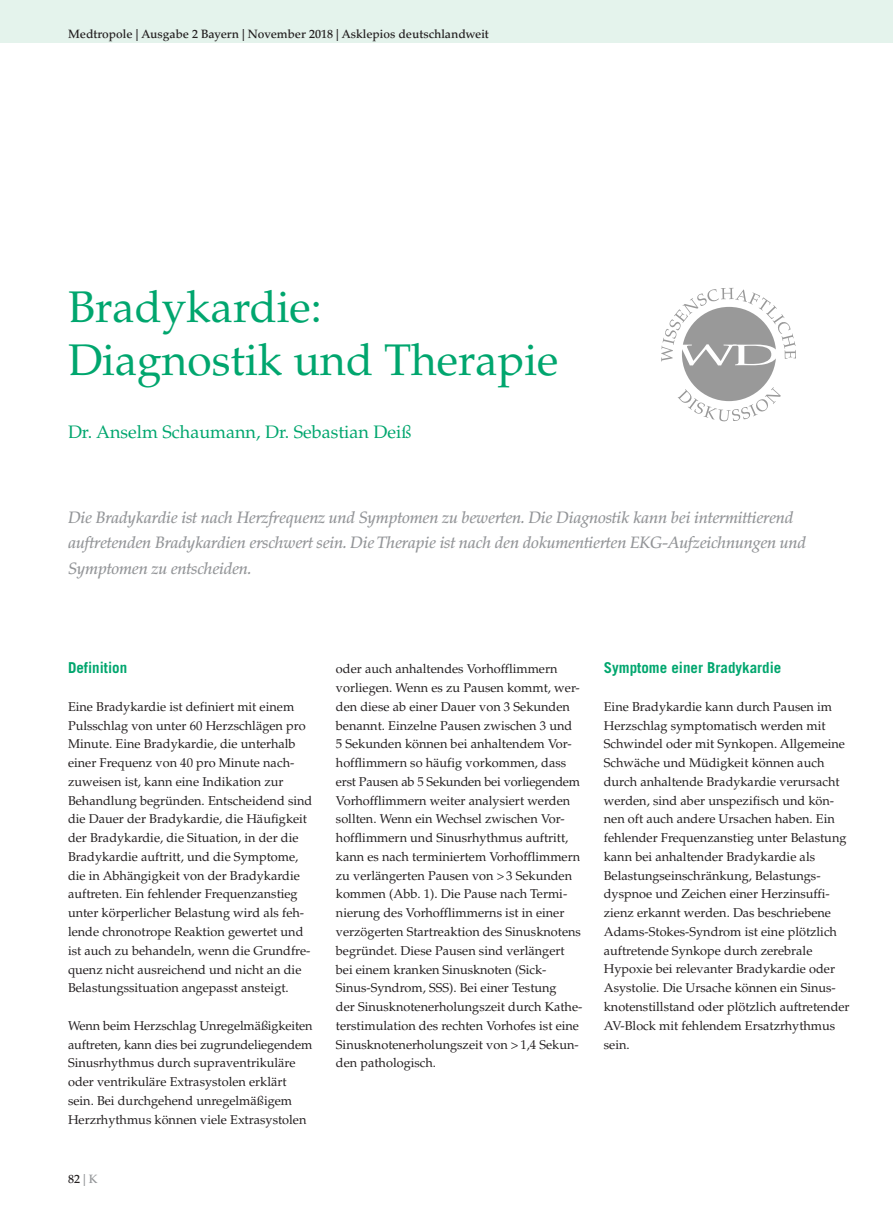
<style>
.page{position:relative;width:893px;height:1217px;background:#fff}
.page>*{position:absolute;margin:0;border:0;box-sizing:border-box;transform-origin:0 0}
.t1{font:44.25px/52.5px "Palatino LT Std";color:#00a66e}
.t2{font:18px "Palatino LT Std";color:#00a66e}
.t3{font:italic 500 16.5px/25.5px "Palatino LT Std";letter-spacing:-.015em;color:#939598}
.t4{font:700 15px "Trade Gothic LT Pro";color:#00a66e}
.t5{font:12.75px/18.8px "Palatino LT Std";color:#231f20}
.t6{font:500 12px "Palatino LT Std";color:#231f20}
.s1{color:#939598}
</style>
<div class="page">
<div style="left:0;top:0;width:893px;height:43px;background:#e4f3ec"></div>
<svg style="left:678px;top:387px;width:103px;height:34px"></svg>
<div style="left:682px;top:307px;width:94px;height:94px;background:#999;border-radius:50%"></div>
<svg style="left:661px;top:288px;width:135px;height:77px"></svg>
<p class="t6" style="left:68px;top:29px;width:422px">Medtropole | Ausgabe 2 Bayern | November 2018 | Asklepios deutschlandweit</p>
<h1 class="t1" style="left:68px;top:286px;width:492px">Bradykardie:<br>Diagnostik und Therapie</h1>
<h2 class="t2" style="left:68px;top:424px;width:345px">Dr. Anselm Schaumann, Dr. Sebastian Deiß</h2>
<p class="t3" style="left:68px;top:506px;width:739px">Die Bradykardie ist nach Herzfrequenz und Symptomen zu bewerten. Die Diagnostik kann bei intermittierend auftretenden Bradykardien erschwert sein. Die Therapie ist nach den dokumentierten EKG-Aufzeichnungen und<br>Symptomen zu entscheiden.</p>
<p class="t4" style="left:68px;top:662px;width:61px">Definition</p>
<p class="t5" style="left:68px;top:698px;width:246px">Eine Bradykardie ist definiert mit einem Pulsschlag von unter 60 Herzschlägen pro Minute. Eine Bradykardie, die unterhalb einer Frequenz von 40 pro Minute nach&shy;zuweisen ist, kann eine Indikation zur Behandlung begründen. Entscheidend sind die Dauer der Bradykardie, die Häufigkeit der Bradykardie, die Situation, in der die Bradykardie auftritt, und die Symptome, die in Abhängigkeit von der Bradykardie auftreten. Ein fehlender Frequenzanstieg unter körperlicher Belastung wird als feh&shy;lende chronotrope Reaktion gewertet und ist auch zu behandeln, wenn die Grundfre&shy;quenz nicht ausreichend und nicht an die Belastungssituation angepasst ansteigt.</p>
<p class="t5" style="left:68px;top:1017px;width:246px">Wenn beim Herzschlag Unregelmäßigkeiten auftreten, kann dies bei zugrundeliegendem Sinusrhythmus durch supraventrikuläre oder ventrikuläre Extrasystolen erklärt sein. Bei durchgehend unregelmäßigem Herzrhythmus können viele Extrasystolen</p>
<p class="t6" style="left:68px;top:1173px;width:31px">82<span class="s1">|K</span></p>
<p class="t5" style="left:336px;top:661px;width:248px">oder auch anhaltendes Vorhofflimmern vorliegen. Wenn es zu Pausen kommt, wer&shy;den diese ab einer Dauer von 3 Sekunden benannt. Einzelne Pausen zwischen 3 und<br>5 Sekunden können bei anhaltendem Vor&shy;hofflimmern so häufig vorkommen, dass erst Pausen ab 5 Sekunden bei vorliegendem Vorhofflimmern weiter analysiert werden sollten. Wenn ein Wechsel zwischen Vor&shy;hofflimmern und Sinusrhythmus auftritt, kann es nach terminiertem Vorhofflimmern zu verlängerten Pausen von &gt;3 Sekunden kommen (Abb. 1). Die Pause nach Termi&shy;nierung des Vorhofflimmerns ist in einer verzögerten Startreaktion des Sinusknotens begründet. Diese Pausen sind verlängert bei einem kranken Sinusknoten (Sick-Sinus-Syndrom, SSS). Bei einer Testung<br>der Sinusknotenerholungszeit durch Kathe&shy;terstimulation des rechten Vorhofes ist eine Sinusknotenerholungszeit von &gt;1,4 Sekun&shy;den pathologisch.</p>
<p class="t4" style="left:604px;top:662px;width:179px">Symptome einer Bradykardie</p>
<p class="t5" style="left:604px;top:698px;width:247px">Eine Bradykardie kann durch Pausen im Herzschlag symptomatisch werden mit Schwindel oder mit Synkopen. Allgemeine Schwäche und Müdigkeit können auch durch anhaltende Bradykardie verursacht werden, sind aber unspezifisch und kön&shy;nen oft auch andere Ursachen haben. Ein fehlender Frequenzanstieg unter Belastung kann bei anhaltender Bradykardie als Belastungseinschränkung, Belastungs&shy;dyspnoe und Zeichen einer Herzinsuffi&shy;zienz erkannt werden. Das beschriebene Adams-Stokes-Syndrom ist eine plötzlich auftretende Synkope durch zerebrale Hypoxie bei relevanter Bradykardie oder Asystolie. Die Ursache können ein Sinus&shy;knotenstillstand oder plötzlich auftretender AV-Block mit fehlendem Ersatzrhythmus sein.</p>
</div>
